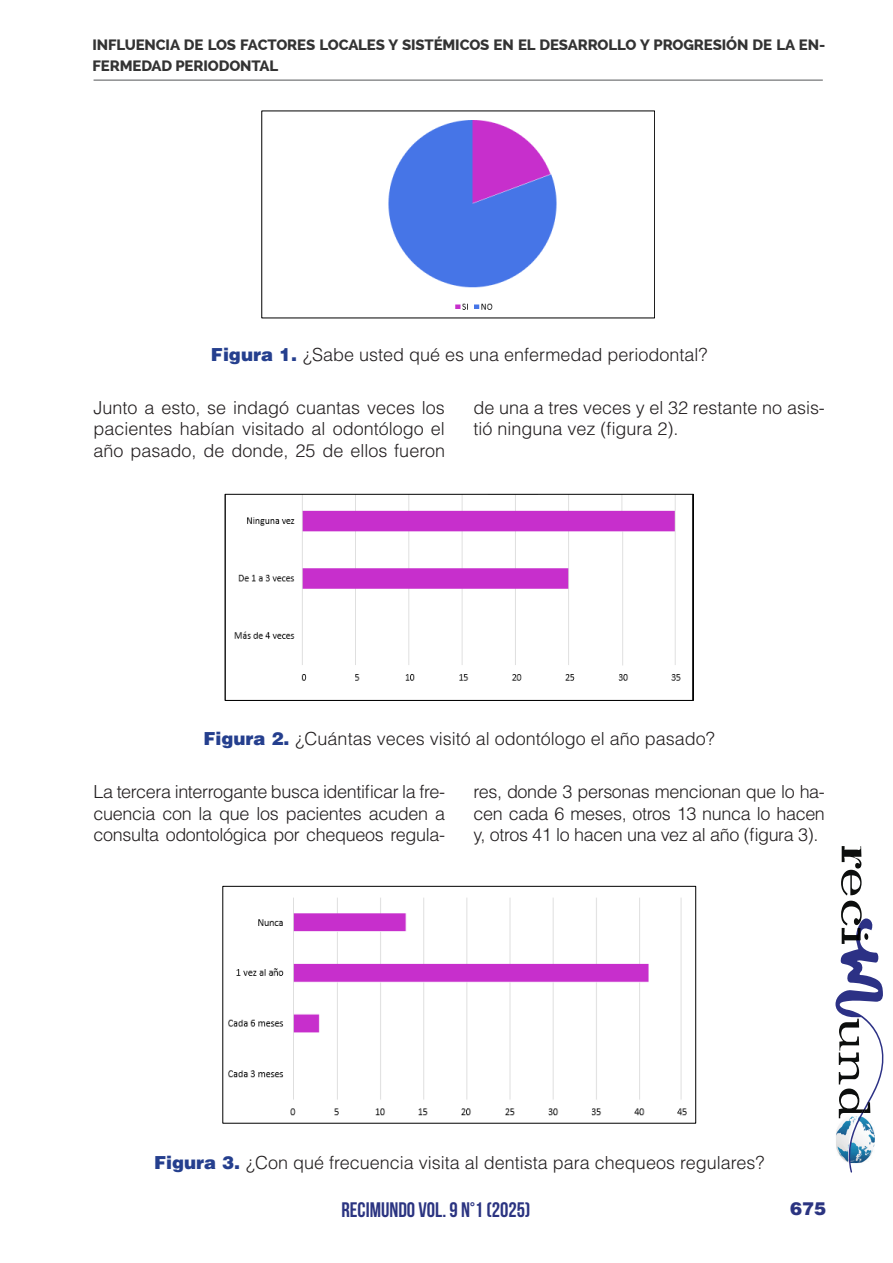
<style>
.page{position:relative;width:893px;height:1263px;background:#fff}
.page>*{position:absolute;margin:0;border:0;box-sizing:border-box;transform-origin:0 0}
.t1{font:700 21px "Bebas Neue";color:#2b3481}
.t2{font:300 18px/21.6px "Helvetica LT Std";color:#231f20;text-align:justify}
.t3{font:900 18px "Helvetica LT Std";color:#2b3481}
.t4{font:800 15px/21px "Raleway";letter-spacing:-.01em;color:#333}
.s1{font-weight:900;color:#253f8e}
</style>
<div class="page">
<hr style="left:94px;top:80px;width:729px;height:1px;background:#545557">
<svg style="left:841px;top:846px;width:20px;height:49px"></svg>
<svg style="left:835px;top:901px;width:49px;height:272px"></svg>
<img style="left:388px;top:120px;width:169px;height:190px">
<img style="left:234px;top:496px;width:447px;height:185px">
<div style="left:225px;top:494px;width:469px;height:207px;border:1px solid #000"></div>
<img style="left:228px;top:897px;width:459px;height:219px">
<div style="left:222px;top:886px;width:474px;height:237px;border:1px solid #000"></div>
<p class="t4" style="left:92px;top:34px;width:734px">INFLUENCIA DE LOS FACTORES LOCALES Y SISTÉMICOS EN EL DESARROLLO Y PROGRESIÓN DE LA EN-<br>FERMEDAD PERIODONTAL</p>
<p class="t2" style="left:211px;top:344px;width:498px"><span class="s1">Figura 1.</span> ¿Sabe usted qué es una enfermedad periodontal?</p>
<p class="t2" style="left:94px;top:396px;width:353px">Junto a esto, se indagó cuantas veces los pacientes habían visitado al odontólogo el año pasado, de donde, 25 de ellos fueron</p>
<p class="t2" style="left:473px;top:396px;width:353px">de una a tres veces y el 32 restante no asis&shy;tió ninguna vez (figura 2).</p>
<p class="t2" style="left:204px;top:728px;width:513px"><span class="s1">Figura 2.</span> ¿Cuántas veces visitó al odontólogo el año pasado?</p>
<p class="t2" style="left:94px;top:781px;width:353px">La tercera interrogante busca identificar la fre&shy;cuencia con la que los pacientes acuden a consulta odontológica por chequeos regula-</p>
<p class="t2" style="left:473px;top:781px;width:353px">res, donde 3 personas mencionan que lo ha&shy;cen cada 6 meses, otros 13 nunca lo hacen y, otros 41 lo hacen una vez al año (figura 3).</p>
<p class="t2" style="left:154px;top:1152px;width:612px"><span class="s1">Figura 3.</span> ¿Con qué frecuencia visita al dentista para chequeos regulares?</p>
<p class="t1" style="left:341px;top:1198px;width:190px">RECIMUNDO VOL. 9 N°1 (2025)</p>
<p class="t3" style="left:790px;top:1197px;width:38px">675</p>
</div>
